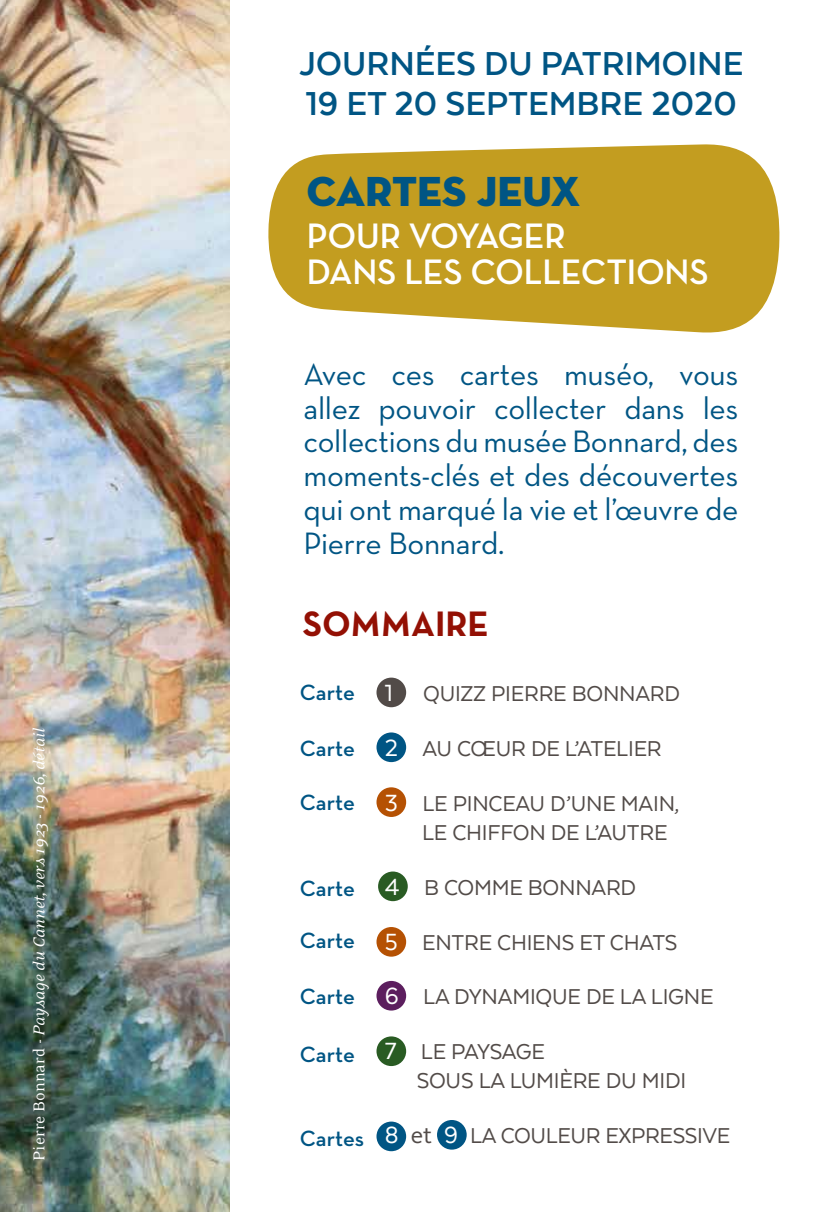
<style>
.page{position:relative;width:830px;height:1212px;background:#fff}
.page>*{position:absolute;margin:0;border:0;box-sizing:border-box;transform-origin:0 0}
.t1{font:42.75px "Neutraface Display Titling";color:#005584}
.t2{font:700 38.25px/40.5px "Texta";color:#005584}
.t3{font:700 36px/36px "Neutraface Display";color:#fff}
.t4{font:36px "Neutraface Text Bold Alt";color:#931004}
.t5{font:31.5px/33.8px "Neutraface Text";letter-spacing:-.01em;color:#005584;text-align:justify}
.t6{font:24.75px/29.2px "Texta";letter-spacing:-.01em;color:#524b48}
.t7{font:600 22.5px "Neutraface Text";color:#005584}
.t8{font:italic 18px "Eidetic Neo OT";color:#fff}
.s1{font-style:normal}
.s2{font-size:27px;color:#fff}
.s3{font-size:27px}
</style>
<div class="page">
<div style="left:376px;top:732px;width:30px;height:30px;background:#005584;border-radius:50%"></div>
<div style="left:376px;top:787px;width:30px;height:30px;background:#b55103;border-radius:50%"></div>
<div style="left:378px;top:871px;width:29px;height:30px;background:#295b23;border-radius:50%"></div>
<div style="left:376px;top:927px;width:30px;height:30px;background:#b55103;border-radius:50%"></div>
<div style="left:376px;top:981px;width:30px;height:29px;background:#5c1e5e;border-radius:50%"></div>
<div style="left:376px;top:1036px;width:30px;height:30px;background:#295b23;border-radius:50%"></div>
<div style="left:376px;top:1121px;width:30px;height:30px;background:#005584;border-radius:50%"></div>
<div style="left:437px;top:1120px;width:29px;height:29px;background:#005584;border-radius:50%"></div>
<div style="left:376px;top:678px;width:30px;height:29px;background:#524b48;border-radius:50%"></div>
<img style="left:0;top:0;width:230px;height:1212px">
<svg style="left:268px;top:144px;width:512px;height:189px;background:#caa93d"></svg>
<p class="t8" style="left:30px;top:1161px;width:435px;rotate:-90deg"><span class="s1">Pierre Bonnard</span> - Paysage du Cannet, vers 1923 - 1926, détail</p>
<h2 class="t2" style="left:299px;top:43px;width:445px">JOURNÉES DU PATRIMOINE<br>19 ET 20 SEPTEMBRE 2020</h2>
<h1 class="t1" style="left:307px;top:164px;width:275px">CARTES JEUX</h1>
<h3 class="t3" style="left:307px;top:218px;width:403px">POUR VOYAGER<br>DANS LES COLLECTIONS</h3>
<p class="t5" style="left:303px;top:357px;width:436px">Avec ces cartes muséo, vous allez pouvoir collecter dans les collections du musée Bonnard, des moments-clés et des découvertes qui ont marqué la vie et l’œuvre de Pierre Bonnard.</p>
<h3 class="t4" style="left:303px;top:601px;width:187px">SOMMAIRE</h3>
<p class="t7" style="left:299px;top:679px;width:57px">Carte</p>
<p class="t7" style="left:299px;top:734px;width:57px">Carte</p>
<p class="t7" style="left:299px;top:788px;width:57px">Carte</p>
<p class="t7" style="left:299px;top:874px;width:57px">Carte</p>
<p class="t7" style="left:299px;top:926px;width:57px">Carte</p>
<p class="t7" style="left:299px;top:982px;width:57px">Carte</p>
<p class="t7" style="left:299px;top:1040px;width:57px">Carte</p>
<p class="t7" style="left:299px;top:1124px;width:66px">Cartes</p>
<p class="t6" style="left:385px;top:679px;width:296px"><span class="s2">1</span> QUIZZ PIERRE BONNARD</p>
<p class="t6" style="left:385px;top:734px;width:278px"><span class="s2">2</span> AU CŒUR DE L’ATELIER</p>
<p class="t6" style="left:422px;top:788px;width:259px;text-indent:-37px"><span class="s2">3</span> LE PINCEAU D’UNE MAIN,<br>LE CHIFFON DE L’AUTRE</p>
<p class="t6" style="left:385px;top:872px;width:253px"><span class="s2">4</span> B COMME BONNARD</p>
<p class="t6" style="left:385px;top:927px;width:294px"><span class="s2">5</span> ENTRE CHIENS ET CHATS</p>
<p class="t6" style="left:385px;top:982px;width:330px"><span class="s2">6</span> LA DYNAMIQUE DE LA LIGNE</p>
<p class="t6" style="left:416px;top:1037px;width:271px;text-indent:-32px"><span class="s2">7</span> LE PAYSAGE<br>SOUS LA LUMIÈRE DU MIDI</p>
<p class="t6" style="left:385px;top:1121px;width:347px"><span class="s2">8</span> <span class="s3">et</span> <span class="s2">9</span> LA COULEUR EXPRESSIVE</p>
</div>
